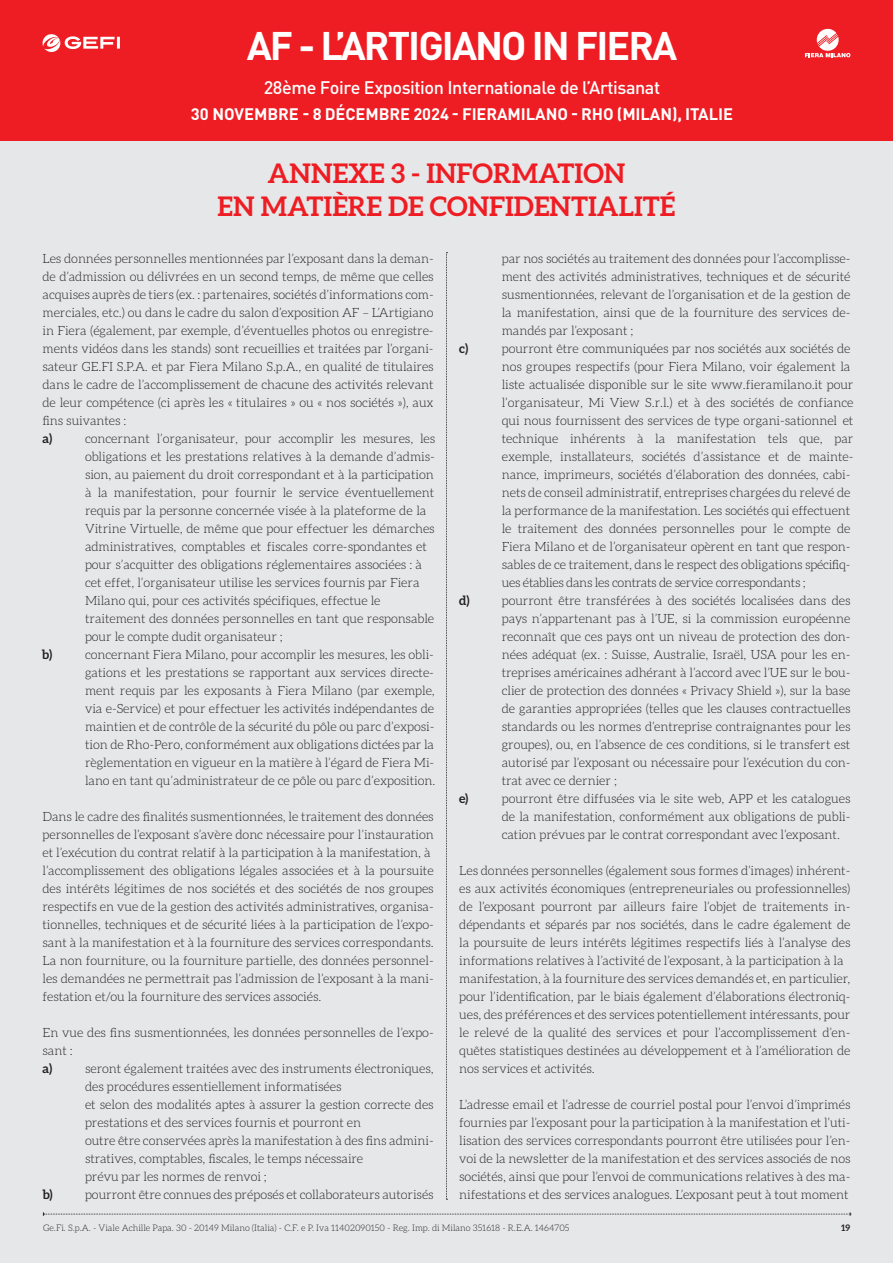
<style>
.page{position:relative;width:893px;height:1263px;background:#e6e7e9}
.page>*{position:absolute;margin:0;border:0;box-sizing:border-box;transform-origin:0 0}
.t1{font:700 39.45px "DIN Pro";letter-spacing:-.05em;color:#fff}
.t2{font:700 27px/32.4px "Aleo";color:#ee1d23;text-align:center}
.t3{font:500 18px "DIN Pro";letter-spacing:-.025em;color:#fff}
.t4{font:700 16.5px "DIN Pro";letter-spacing:-.005em;color:#fff}
.t5{font:300 12.75px/18px "Aleo";letter-spacing:-.005em;color:#231f20;text-align:justify}
.t6{font:700 12.75px "Aleo";color:#231f20}
.t7{font:300 9px "Aleo";color:#231f20}
.t8{font:700 9px "Aleo";color:#231f20}
</style>
<div class="page">
<div style="left:0;top:0;width:893px;height:140px;background:#ee1d23"></div>
<svg style="left:43px;top:1212px;width:808px;height:4px"></svg>
<svg style="left:42px;top:34px;width:78px;height:18px"></svg>
<svg style="left:805px;top:28px;width:45px;height:29px"></svg>
<svg style="left:446px;top:252px;width:1px;height:948px"></svg>
<h1 class="t1" style="left:247px;top:13px;width:432px">AF - L’ARTIGIANO IN FIERA</h1>
<h3 class="t3" style="left:264px;top:73px;width:398px">28ème Foire Exposition Internationale de l’Artisanat</h3>
<p class="t4" style="left:191px;top:101px;width:543px">30 NOVEMBRE - 8 DÉCEMBRE 2024 - FIERAMILANO - RHO (MILAN), ITALIE</p>
<h2 class="t2" style="left:217px;top:159px;width:459px">ANNEXE 3 - INFORMATION<br>EN MATIÈRE DE CONFIDENTIALITÉ</h2>
<p class="t5" style="left:43px;top:250px;width:393px">Les données personnelles mentionnées par l’exposant dans la deman&shy;de d’admission ou délivrées en un second temps, de même que celles acquises auprès de tiers (ex. : partenaires, sociétés d’informations com&shy;merciales, etc.) ou dans le cadre du salon d’exposition AF – L’Artigiano in Fiera (également, par exemple, d’éventuelles photos ou enregistre&shy;ments vidéos dans les stands) sont recueillies et traitées par l’organi&shy;sateur GE.FI S.P.A. et par Fiera Milano S.p.A., en qualité de titulaires dans le cadre de l’accomplissement de chacune des activités relevant de leur compétence (ci après les « titulaires » ou « nos sociétés »), aux fins suivantes :</p>
<p class="t6" style="left:43px;top:430px;width:11px">a)</p>
<p class="t5" style="left:85px;top:430px;width:352px;text-align:left">concernant l’organisateur, pour accomplir les mesures, les obligations et les prestations relatives à la demande d’admis&shy;sion, au paiement du droit correspondant et à la participation à la manifestation, pour fournir le service éventuellement requis par la personne concernée visée à la plateforme de la Vitrine Virtuelle, de même que pour effectuer les démarches administratives, comptables et fiscales corre-spondantes et pour s’acquitter des obligations réglementaires associées : à cet effet, l’organisateur utilise les services fournis par Fiera Milano qui, pour ces activités spécifiques, effectue le traitement des données personnelles en tant que responsable pour le compte dudit organisateur ;</p>
<p class="t6" style="left:42px;top:646px;width:12px">b)</p>
<p class="t5" style="left:85px;top:646px;width:352px">concernant Fiera Milano, pour accomplir les mesures, les obli&shy;gations et les prestations se rapportant aux services directe&shy;ment requis par les exposants à Fiera Milano (par exemple, via e-Service) et pour effectuer les activités indépendantes de maintien et de contrôle de la sécurité du pôle ou parc d’exposi&shy;tion de Rho-Pero, conformément aux obligations dictées par la règlementation en vigueur en la matière à l’égard de Fiera Mi&shy;lano en tant qu’administrateur de ce pôle ou parc d’exposition.</p>
<p class="t5" style="left:43px;top:808px;width:393px;text-align:left">Dans le cadre des finalités susmentionnées, le traitement des données personnelles de l’exposant s’avère donc nécessaire pour l’instauration et l’exécution du contrat relatif à la participation à la manifestation, à l’accomplissement des obligations légales associées et à la poursuite des intérêts légitimes de nos sociétés et des sociétés de nos groupes respectifs en vue de la gestion des activités administratives, organisa&shy;tionnelles, techniques et de sécurité liées à la participation de l’expo&shy;sant à la manifestation et à la fourniture des services correspondants.<br>La non fourniture, ou la fourniture partielle, des données personnel&shy;les demandées ne permettrait pas l’admission de l’exposant à la mani&shy;festation et/ou la fourniture des services associés.</p>
<p class="t5" style="left:43px;top:1024px;width:393px">En vue des fins susmentionnées, les données personnelles de l’expo&shy;sant :</p>
<p class="t6" style="left:43px;top:1060px;width:11px">a)</p>
<p class="t5" style="left:85px;top:1060px;width:350px;text-align:left">seront également traitées avec des instruments électroniques, des procédures essentiellement informatisées<br>et selon des modalités aptes à assurer la gestion correcte des prestations et des services fournis et pourront en<br>outre être conservées après la manifestation à des fins admini&shy;stratives, comptables, fiscales, le temps nécessaire<br>prévu par les normes de renvoi ;</p>
<p class="t6" style="left:43px;top:1186px;width:12px">b)</p>
<p class="t5" style="left:85px;top:1186px;width:350px">pourront être connues des préposés et collaborateurs autorisés</p>
<p class="t5" style="left:502px;top:250px;width:350px">par nos sociétés au traitement des données pour l’accomplisse&shy;ment des activités administratives, techniques et de sécurité susmentionnées, relevant de l’organisation et de la gestion de la manifestation, ainsi que de la fourniture des services de&shy;mandés par l’exposant ;</p>
<p class="t6" style="left:459px;top:340px;width:10px">c)</p>
<p class="t5" style="left:502px;top:340px;width:353px;text-align:left">pourront être communiquées par nos sociétés aux sociétés de nos groupes respectifs (pour Fiera Milano, voir également la liste actualisée disponible sur le site www.fieramilano.it pour l’organisateur, Mi View S.r.l.) et à des sociétés de confiance qui nous fournissent des services de type organi-sationnel et technique inhérents à la manifestation tels que, par exemple, installateurs, sociétés d’assistance et de mainte&shy;nance, imprimeurs, sociétés d’élaboration des données, cabi&shy;nets de conseil administratif, entreprises chargées du relevé de la performance de la manifestation. Les sociétés qui effectuent le traitement des données personnelles pour le compte de Fiera Milano et de l’organisateur opèrent en tant que respon&shy;sables de ce traitement, dans le respect des obligations spécifiq&shy;ues établies dans les contrats de service correspondants ;</p>
<p class="t6" style="left:459px;top:592px;width:12px">d)</p>
<p class="t5" style="left:502px;top:592px;width:350px">pourront être transférées à des sociétés localisées dans des pays n’appartenant pas à l’UE, si la commission européenne reconnaît que ces pays ont un niveau de protection des don&shy;nées adéquat (ex. : Suisse, Australie, Israël, USA pour les en&shy;treprises américaines adhérant à l’accord avec l’UE sur le bou&shy;clier de protection des données « Privacy Shield »), sur la base de garanties appropriées (telles que les clauses contractuelles standards ou les normes d’entreprise contraignantes pour les groupes), ou, en l’absence de ces conditions, si le transfert est autorisé par l’exposant ou nécessaire pour l’exécution du con&shy;trat avec ce dernier ;</p>
<p class="t6" style="left:459px;top:790px;width:11px">e)</p>
<p class="t5" style="left:502px;top:790px;width:350px">pourront être diffusées via le site web, APP et les catalogues de la manifestation, conformément aux obligations de publi&shy;cation prévues par le contrat correspondant avec l’exposant.</p>
<p class="t5" style="left:459px;top:862px;width:393px;text-align:left">Les données personnelles (également sous formes d’images) inhérent&shy;es aux activités économiques (entrepreneuriales ou professionnelles) de l’exposant pourront par ailleurs faire l’objet de traitements in&shy;dépendants et séparés par nos sociétés, dans le cadre également de la poursuite de leurs intérêts légitimes respectifs liés à l’analyse des informations relatives à l’activité de l’exposant, à la participation à la manifestation, à la fourniture des services demandés et, en particulier, pour l’identification, par le biais également d’élaborations électroniq&shy;ues, des préférences et des services potentiellement intéressants, pour le relevé de la qualité des services et pour l’accomplissement d’en&shy;quêtes statistiques destinées au développement et à l’amélioration de nos services et activités.</p>
<p class="t5" style="left:459px;top:1096px;width:393px">L’adresse email et l’adresse de courriel postal pour l’envoi d’imprimés fournies par l’exposant pour la participation à la manifestation et l’uti&shy;lisation des services correspondants pourront être utilisées pour l’en&shy;voi de la newsletter de la manifestation et des services associés de nos sociétés, ainsi que pour l’envoi de communications relatives à des ma&shy;nifestations et des services analogues. L’exposant peut à tout moment</p>
<p class="t7" style="left:43px;top:1222px;width:528px">Ge.Fi. S.p.A. - Viale Achille Papa. 30 - 20149 Milano (Italia) - C.F. e P. Iva 11402090150 - Reg. Imp. di Milano 351618 - R.E.A. 1464705</p>
<p class="t8" style="left:841px;top:1222px;width:11px">19</p>
</div>
